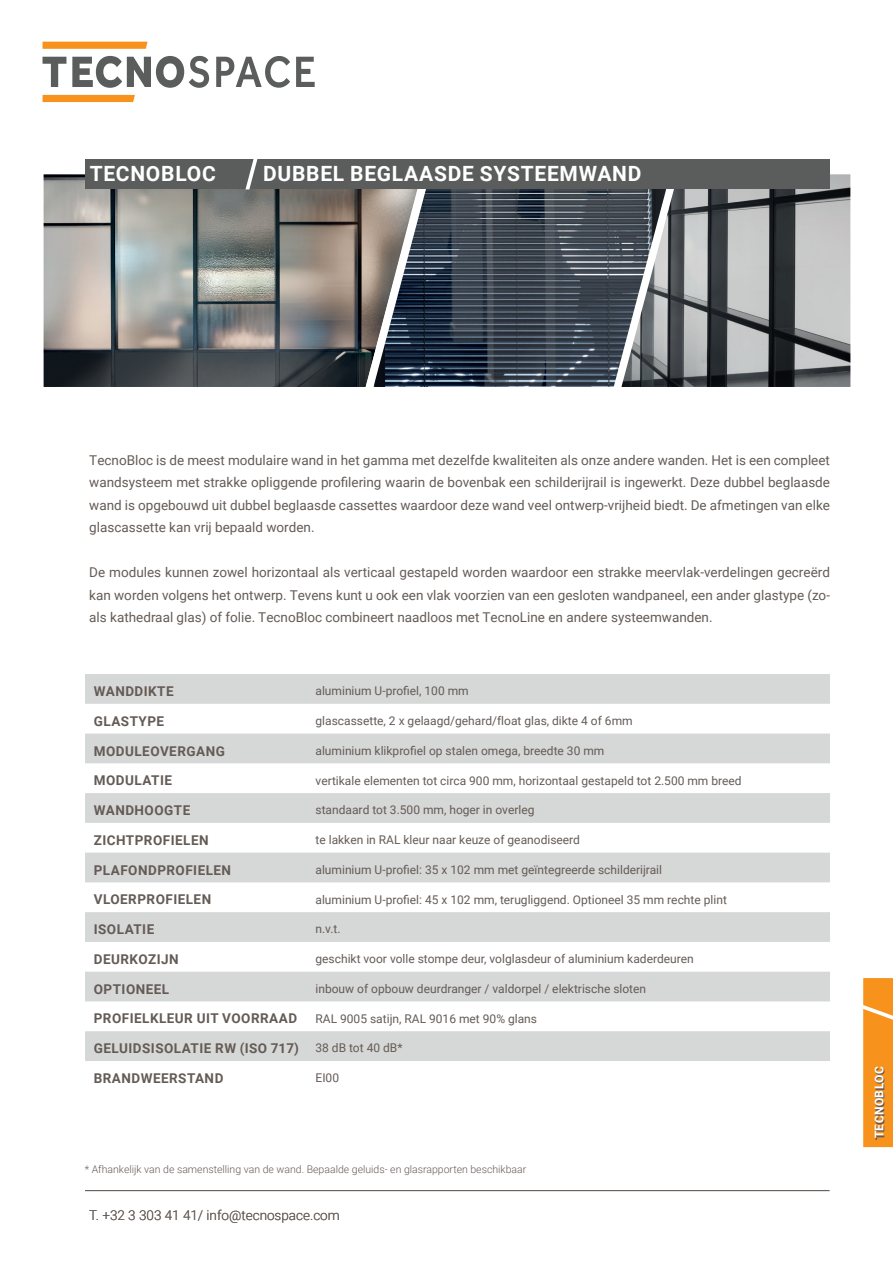
<style>
.page{position:relative;width:893px;height:1263px;background:#fff}
.page>*{position:absolute;margin:0;border:0;box-sizing:border-box;transform-origin:0 0}
.t1{font:700 21px "Roboto";letter-spacing:.035em;color:#fff}
.t2{font:13.5px/22.5px "Roboto";color:#645b55;text-align:justify}
.t3{font:700 13.5px "Roboto";letter-spacing:.035em;color:#645b55}
.t4{font:300 13.5px "Roboto";color:#645b55}
.t5{font:12px "Roboto";color:#645b55}
.t6{font:700 12px "Roboto";letter-spacing:.035em;color:#fff}
.t7{font:300 10.5px "Roboto";color:#645b55}
.s1{font-weight:400;font-size:12px}
</style>
<div class="page">
<svg style="left:43px;top:95px;width:92px;height:7px"></svg>
<svg style="left:43px;top:42px;width:105px;height:7px"></svg>
<svg style="left:43px;top:57px;width:23px;height:30px"></svg>
<svg style="left:72px;top:56px;width:137px;height:32px"></svg>
<svg style="left:216px;top:56px;width:74px;height:32px"></svg>
<svg style="left:296px;top:57px;width:19px;height:30px"></svg>
<hr style="left:85px;top:1190px;width:745px;height:1px;background:#645b55">
<svg style="left:863px;top:978px;width:30px;height:169px;background:#f69625"></svg>
<img style="left:44px;top:174px;width:309px;height:213px">
<img style="left:684px;top:174px;width:166px;height:213px">
<img style="left:436px;top:189px;width:165px;height:198px">
<svg style="left:353px;top:189px;width:83px;height:198px;background:#63656a"></svg>
<svg style="left:601px;top:189px;width:83px;height:198px;background:#656b71"></svg>
<svg style="left:85px;top:674px;width:745px;height:387px;fill:#d6d7d7"></svg>
<div style="left:85px;top:159px;width:744px;height:30px;background:#5b5d5c"></div>
<svg style="left:245px;top:159px;width:13px;height:30px"></svg>
<svg style="left:876px;top:1068px;width:9px;height:71px"></svg>
<h1 class="t1" style="left:90px;top:159px;width:128px">TECNOBLOC</h1>
<h1 class="t1" style="left:263px;top:159px;width:380px">DUBBEL BEGLAASDE SYSTEEMWAND</h1>
<p class="t2" style="left:89px;top:448px;width:742px">TecnoBloc is de meest modulaire wand in het gamma met dezelfde kwaliteiten als onze andere wanden. Het is een compleet wandsysteem met strakke opliggende profilering waarin de bovenbak een schilderijrail is ingewerkt. Deze dubbel beglaasde wand is opgebouwd uit dubbel beglaasde cassettes waardoor deze wand veel ontwerp-vrijheid biedt. De afmetingen van elke glascassette kan vrij bepaald worden.</p>
<p class="t2" style="left:89px;top:561px;width:742px">De modules kunnen zowel horizontaal als verticaal gestapeld worden waardoor een strakke meervlak-verdelingen gecreërd kan worden volgens het ontwerp. Tevens kunt u ook een vlak voorzien van een gesloten wandpaneel, een ander glastype (zo&shy;als kathedraal glas) of folie. TecnoBloc combineert naadloos met TecnoLine en andere systeemwanden.</p>
<p class="t3" style="left:94px;top:682px;width:81px">WANDDIKTE</p>
<p class="t5" style="left:315px;top:682px;width:155px">aluminium U-profiel, 100 mm</p>
<p class="t3" style="left:94px;top:711px;width:72px">GLASTYPE</p>
<p class="t5" style="left:315px;top:712px;width:319px">glascassette, 2 x gelaagd/gehard/float glas, dikte 4 of 6mm</p>
<p class="t3" style="left:94px;top:741px;width:133px">MODULEOVERGANG</p>
<p class="t5" style="left:315px;top:742px;width:290px">aluminium klikprofiel op stalen omega, breedte 30 mm</p>
<p class="t3" style="left:94px;top:771px;width:80px">MODULATIE</p>
<p class="t5" style="left:315px;top:772px;width:428px">vertikale elementen tot circa 900 mm, horizontaal gestapeld tot 2.500 mm breed</p>
<p class="t3" style="left:94px;top:801px;width:98px">WANDHOOGTE</p>
<p class="t5" style="left:315px;top:801px;width:220px">standaard tot 3.500 mm, hoger in overleg</p>
<p class="t3" style="left:94px;top:830px;width:116px">ZICHTPROFIELEN</p>
<p class="t5" style="left:315px;top:831px;width:266px">te lakken in RAL kleur naar keuze of geanodiseerd</p>
<p class="t3" style="left:94px;top:860px;width:139px">PLAFONDPROFIELEN</p>
<p class="t5" style="left:315px;top:861px;width:348px">aluminium U-profiel: 35 x 102 mm met geïntegreerde schilderijrail</p>
<p class="t3" style="left:94px;top:890px;width:119px">VLOERPROFIELEN</p>
<p class="t5" style="left:315px;top:891px;width:413px">aluminium U-profiel: 45 x 102 mm, terugliggend. Optioneel 35 mm rechte plint</p>
<p class="t3" style="left:94px;top:920px;width:62px">ISOLATIE</p>
<p class="t5" style="left:315px;top:921px;width:27px">n.v.t.</p>
<p class="t3" style="left:94px;top:950px;width:86px">DEURKOZIJN</p>
<p class="t5" style="left:315px;top:950px;width:380px">geschikt voor volle stompe deur, volglasdeur of aluminium kaderdeuren</p>
<p class="t3" style="left:94px;top:979px;width:77px">OPTIONEEL</p>
<p class="t5" style="left:315px;top:980px;width:332px">inbouw of opbouw deurdranger / valdorpel / elektrische sloten</p>
<p class="t3" style="left:94px;top:1009px;width:205px">PROFIELKLEUR UIT VOORRAAD</p>
<p class="t5" style="left:315px;top:1010px;width:223px">RAL 9005 satijn, RAL 9016 met 90% glans</p>
<p class="t3" style="left:94px;top:1039px;width:310px">GELUIDSISOLATIE RW (ISO 717) <span class="s1">38 dB tot 40 dB*</span></p>
<p class="t3" style="left:94px;top:1069px;width:131px">BRANDWEERSTAND</p>
<p class="t5" style="left:315px;top:1069px;width:25px">EI00</p>
<p class="t7" style="left:85px;top:1162px;width:443px">* Afhankelijk van de samenstelling van de wand. Bepaalde geluids- en glasrapporten beschikbaar</p>
<p class="t4" style="left:89px;top:1206px;width:252px">T. +32 3 303 41 41/ info@tecnospace.com</p>
<p class="t6" style="left:871px;top:1138px;width:74px;rotate:-90deg">TECNOBLOC</p>
</div>
